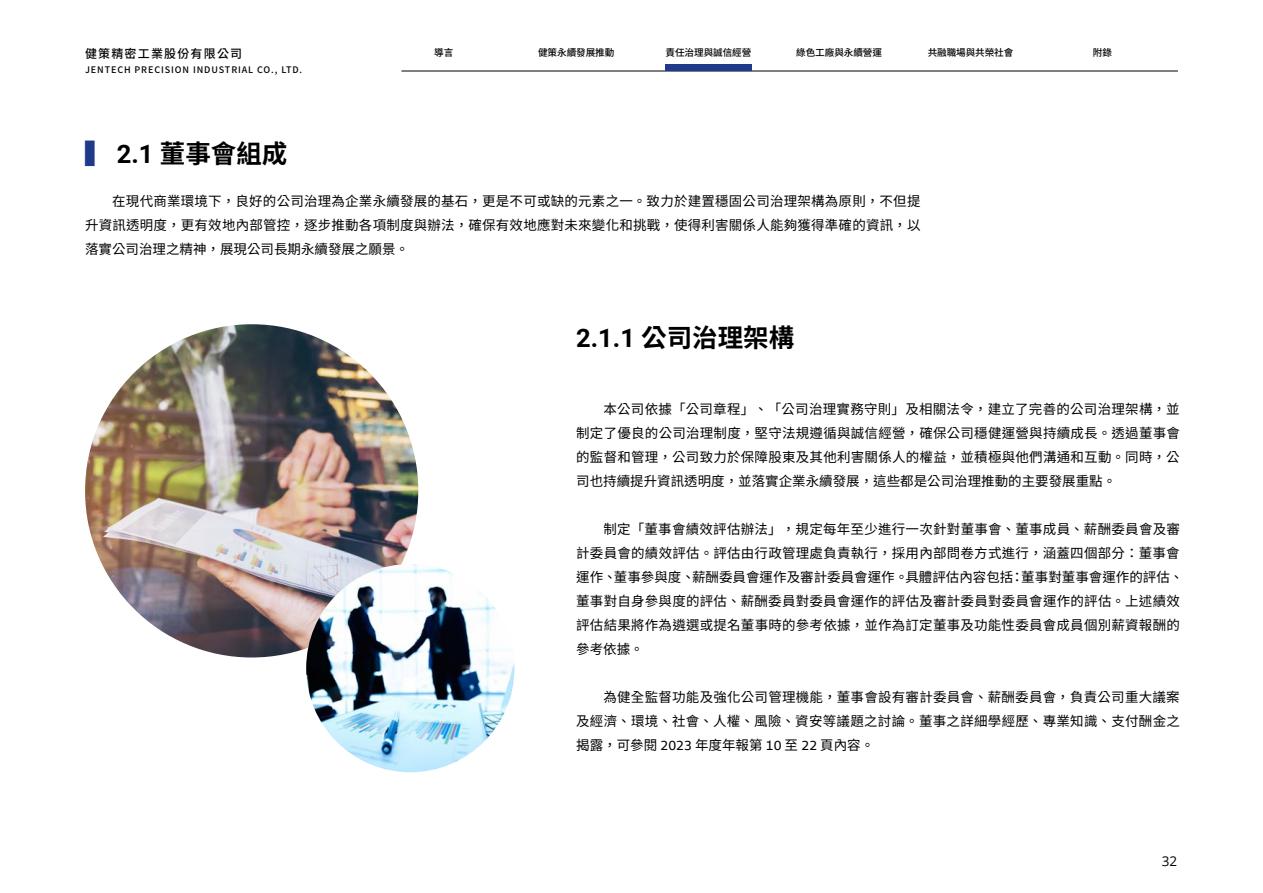
<style>
.page{position:relative;width:1263px;height:893px;background:#fff}
.page>*{position:absolute;margin:0;border:0;box-sizing:border-box;transform-origin:0 0}
.t1{font:700 25.5px "Noto Sans TC";color:#000}
.t2{font:13.5px/24px "Noto Sans TC";letter-spacing:.015em;color:#000;text-align:justify}
.t3{font:13.5px "Open Sans";color:#000}
.t4{font:500 12px "Noto Sans TC";letter-spacing:.1em;color:#000}
.t5{font:500 9.6px "Noto Sans TC";letter-spacing:-.01em;color:#000}
.t6{font:500 9px "Noto Sans TC";letter-spacing:.1em;color:#000}
.s1{color:#1f398b}
.s2{font-family:"Roboto"}
.s3{font-family:"Goldman Sans"}
</style>
<div class="page">
<img style="left:85px;top:324px;width:333px;height:333px;border-radius:167px">
<img style="left:306px;top:564px;width:208px;height:208px;border-radius:104px">
<hr style="left:401px;top:71px;width:777px;height:1px;background:#000">
<div style="left:665px;top:65px;width:87px;height:6px;background:#1f398b"></div>
<p class="t4" style="left:85px;top:47px;width:159px">健策精密工業股份有限公司</p>
<p class="t6" style="left:85px;top:64px;width:219px">JENTECH PRECISION INDUSTRIAL CO., LTD.</p>
<p class="t5" style="left:434px;top:47px;width:21px">導言</p>
<p class="t5" style="left:538px;top:47px;width:78px">健策永續發展推動</p>
<p class="t5" style="left:665px;top:47px;width:87px">責任治理與誠信經營</p>
<p class="t5" style="left:796px;top:47px;width:87px">綠色工廠與永續營運</p>
<p class="t5" style="left:928px;top:47px;width:87px">共融職場與共榮社會</p>
<p class="t5" style="left:1093px;top:47px;width:21px">附錄</p>
<h1 class="t1" style="left:85px;top:139px;width:204px"><span class="s1">▍</span> <span class="s2">2.1</span> 董事會組成</h1>
<p class="t2" style="left:85px;top:190px;width:837px">　　在現代商業環境下，良好的公司治理為企業永續發展的基石，更是不可或缺的元素之一。致力於建置穩固公司治理架構為原則，不但提升資訊透明度，更有效地內部管控，逐步推動各項制度與辦法，確保有效地應對未來變化和挑戰，使得利害關係人能夠獲得準確的資訊，以落實公司治理之精神，展現公司長期永續發展之願景。</p>
<h1 class="t1" style="left:576px;top:323px;width:220px"><span class="s2">2.1.1</span> 公司治理架構</h1>
<p class="t2" style="left:576px;top:397px;width:605px">　　本公司依據「公司章程」、「公司治理實務守則」及相關法令，建立了完善的公司治理架構，並制定了優良的公司治理制度，堅守法規遵循與誠信經營，確保公司穩健運營與持續成長。透過董事會的監督和管理，公司致力於保障股東及其他利害關係人的權益，並積極與他們溝通和互動。同時，公司也持續提升資訊透明度，並落實企業永續發展，這些都是公司治理推動的主要發展重點。</p>
<p class="t2" style="left:576px;top:517px;width:609px;text-align:left">　　制定「董事會績效評估辦法」，規定每年至少進行一次針對董事會、董事成員、薪酬委員會及審計委員會的績效評估。評估由行政管理處負責執行，採用內部問卷方式進行，涵蓋四個部分：董事會運作、董事參與度、薪酬委員會運作及審計委員會運作。具體評估內容包括：董事對董事會運作的評估、董事對自身參與度的評估、薪酬委員對委員會運作的評估及審計委員對委員會運作的評估。上述績效評估結果將作為遴選或提名董事時的參考依據，並作為訂定董事及功能性委員會成員個別薪資報酬的參考依據。</p>
<p class="t2" style="left:576px;top:685px;width:605px">　　為健全監督功能及強化公司管理機能，董事會設有審計委員會、薪酬委員會，負責公司重大議案及經濟、環境、社會、人權、風險、資安等議題之討論。董事之詳細學經歷、專業知識、支付酬金之揭露，可參閱 <span class="s3">2023</span> 年度年報第 <span class="s3">10</span> 至 <span class="s3">22</span> 頁內容。</p>
<p class="t3" style="left:1162px;top:852px;width:17px">32</p>
</div>
